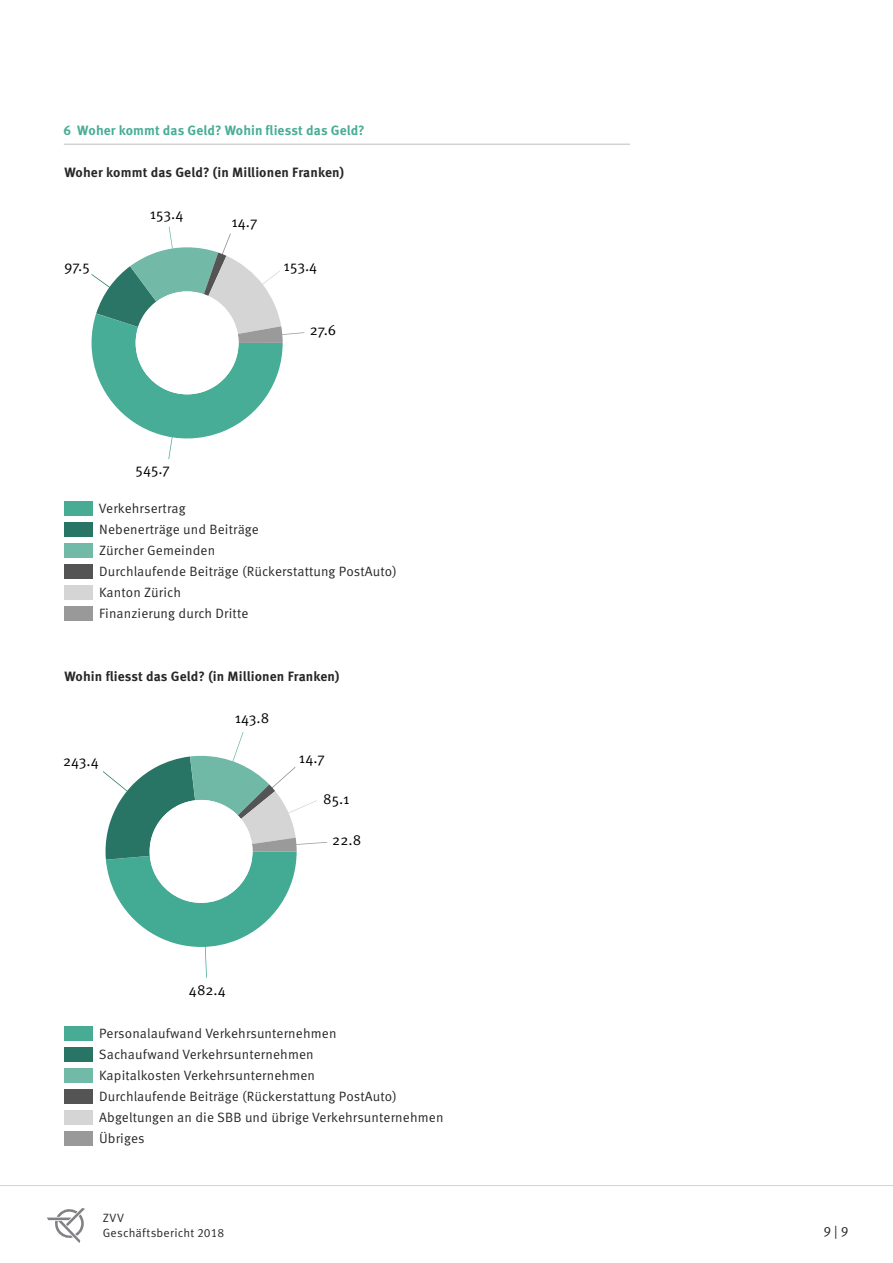
<style>
.page{position:relative;width:893px;height:1263px;background:#fff}
.page>*{position:absolute;margin:0;border:0;box-sizing:border-box;transform-origin:0 0}
.t1{font:14.7px "Meta OT";color:#000}
.t2{font:13.5px/21px "Meta OT";letter-spacing:.01em;color:#292829}
.t3{font:700 13.5px "Meta OT";letter-spacing:.01em;color:#292829}
.t4{font:700 13.5px "Meta OT";letter-spacing:.005em;color:#48ad96}
.t5{font:12px/15px "Meta OT";letter-spacing:.015em;color:#292829}
</style>
<div class="page">
<svg style="left:47px;top:1208px;width:38px;height:35px"></svg>
<hr style="left:0;top:1185px;width:893px;height:1px;background:#d1d3d4">
<hr style="left:64px;top:144px;width:566px;height:1px;background:#d1d3d4">
<div style="left:64px;top:501px;width:29px;height:14px;background:#48ac95"></div>
<div style="left:64px;top:522px;width:29px;height:14px;background:#297565"></div>
<div style="left:64px;top:543px;width:29px;height:14px;background:#72baa8"></div>
<div style="left:64px;top:565px;width:29px;height:14px;background:#545454"></div>
<div style="left:64px;top:585px;width:29px;height:14px;background:#d5d5d5"></div>
<div style="left:64px;top:606px;width:29px;height:14px;background:#999"></div>
<svg style="left:91px;top:227px;width:213px;height:232px"></svg>
<div style="left:64px;top:1026px;width:29px;height:14px;background:#48ac95"></div>
<div style="left:64px;top:1047px;width:29px;height:14px;background:#297565"></div>
<div style="left:64px;top:1068px;width:29px;height:14px;background:#72baa8"></div>
<div style="left:64px;top:1090px;width:29px;height:14px;background:#545454"></div>
<div style="left:64px;top:1110px;width:29px;height:14px;background:#d5d5d5"></div>
<div style="left:64px;top:1131px;width:29px;height:14px;background:#999"></div>
<svg style="left:103px;top:732px;width:224px;height:246px"></svg>
<p class="t4" style="left:64px;top:122px;width:303px">6 Woher kommt das Geld? Wohin fliesst das Geld?</p>
<p class="t3" style="left:64px;top:164px;width:281px">Woher kommt das Geld? (in Millionen Franken)</p>
<p class="t1" style="left:64px;top:257px;width:27px">97.5</p>
<p class="t1" style="left:150px;top:205px;width:35px">153.4</p>
<p class="t1" style="left:232px;top:213px;width:27px">14.7</p>
<p class="t1" style="left:284px;top:257px;width:35px">153.4</p>
<p class="t1" style="left:310px;top:321px;width:28px">27.6</p>
<p class="t1" style="left:136px;top:460px;width:36px">545.7</p>
<p class="t2" style="left:99px;top:498px;width:299px">Verkehrsertrag<br>Nebenerträge und Beiträge<br>Zürcher Gemeinden<br>Durchlaufende Beiträge (Rückerstattung PostAuto)<br>Kanton Zürich<br>Finanzierung durch Dritte</p>
<p class="t3" style="left:64px;top:668px;width:277px">Wohin fliesst das Geld? (in Millionen Franken)</p>
<p class="t1" style="left:63px;top:752px;width:37px">243.4</p>
<p class="t1" style="left:235px;top:709px;width:36px">143.8</p>
<p class="t1" style="left:299px;top:749px;width:27px">14.7</p>
<p class="t1" style="left:323px;top:790px;width:28px">85.1</p>
<p class="t1" style="left:332px;top:831px;width:30px">22.8</p>
<p class="t1" style="left:189px;top:981px;width:38px">482.4</p>
<p class="t2" style="left:99px;top:1023px;width:346px">Personalaufwand Verkehrsunternehmen<br>Sachaufwand Verkehrsunternehmen<br>Kapitalkosten Verkehrsunternehmen<br>Durchlaufende Beiträge (Rückerstattung PostAuto)<br>Abgeltungen an die SBB und übrige Verkehrsunternehmen Übriges</p>
<p class="t5" style="left:103px;top:1211px;width:123px">ZVV<br>Geschäftsbericht 2018</p>
<p class="t2" style="left:823px;top:1220px;width:27px">9 | 9</p>
</div>
